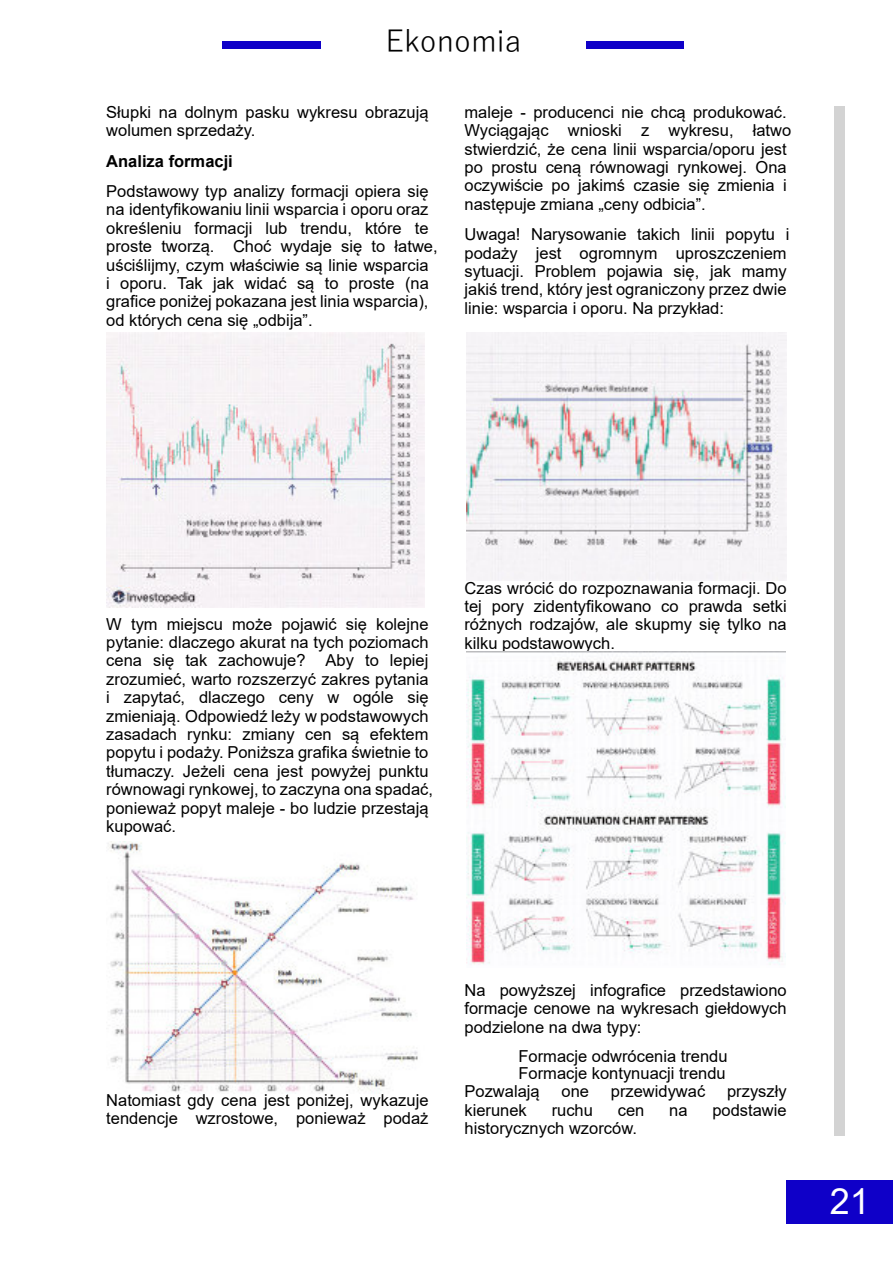
<style>
.page{position:relative;width:893px;height:1263px;background:#fff}
.page>*{position:absolute;margin:0;border:0;box-sizing:border-box;transform-origin:0 0}
.t1{font:36px "Arial";color:#fff}
.t2{font:30px "Yu Gothic";color:#000}
.t3{font:16.5px/18.5px "Arial";color:#000}
.t4{font:700 16.5px "Arial";color:#000}
</style>
<div class="page">
<div style="left:223px;top:42px;width:461px;height:7px;background:#0f00c8"></div>
<div style="left:321px;top:14px;width:265px;height:73px;background:#fff"></div>
<div style="left:787px;top:1180px;width:106px;height:43px;background:#0f00c8"></div>
<div style="left:835px;top:106px;width:10px;height:1029px;background:#d3d3d3"></div>
<img style="left:106px;top:332px;width:319px;height:275px">
<img style="left:108px;top:842px;width:310px;height:252px">
<img style="left:466px;top:332px;width:321px;height:249px">
<img style="left:466px;top:652px;width:320px;height:313px">
<h2 class="t2" style="left:385px;top:26px;width:137px">Ekonomia</h2>
<p class="t3" style="left:106px;top:104px;width:324px">Słupki na dolnym pasku wykresu obrazują wolumen sprzedaży.</p>
<p class="t4" style="left:106px;top:155px;width:128px">Analiza formacji</p>
<p class="t3" style="left:106px;top:184px;width:333px">Podstawowy typ analizy formacji opiera się na identyfikowaniu linii wsparcia i oporu oraz określeniu formacji lub trendu, które te proste tworzą. Choć wydaje się to łatwe, uściślĳmy, czym właściwie są linie wsparcia<br>i oporu. Tak jak widać są to proste (na grafice poniżej pokazana jest linia wsparcia), od których cena się „odbĳa”.</p>
<p class="t3" style="left:464px;top:104px;width:328px">maleje - producenci nie chcą produkować.<br>Wyciągając wnioski z wykresu, łatwo stwierdzić, że cena linii wsparcia/oporu jest po prostu ceną równowagi rynkowej. Ona oczywiście po jakimś czasie się zmienia i następuje zmiana „ceny odbicia”.</p>
<p class="t3" style="left:464px;top:227px;width:326px">Uwaga! Narysowanie takich linii popytu i podaży jest ogromnym uproszczeniem sytuacji. Problem pojawia się, jak mamy jakiś trend, który jest ograniczony przez dwie linie: wsparcia i oporu. Na przykład:</p>
<p class="t3" style="left:106px;top:616px;width:328px">W tym miejscu może pojawić się kolejne pytanie: dlaczego akurat na tych poziomach cena się tak zachowuje? Aby to lepiej zrozumieć, warto rozszerzyć zakres pytania i zapytać, dlaczego ceny w ogóle się zmieniają. Odpowiedź leży w podstawowych zasadach rynku: zmiany cen są efektem popytu i podaży. Poniższa grafika świetnie to tłumaczy. Jeżeli cena jest powyżej punktu równowagi rynkowej, to zaczyna ona spadać, ponieważ popyt maleje - bo ludzie przestają kupować.</p>
<p class="t3" style="left:464px;top:580px;width:324px;text-align:justify">Czas wrócić do rozpoznawania formacji. Do tej pory zidentyfikowano co prawda setki różnych rodzajów, ale skupmy się tylko na kilku podstawowych.</p>
<p class="t3" style="left:106px;top:1092px;width:324px">Natomiast gdy cena jest poniżej, wykazuje tendencje wzrostowe, ponieważ podaż</p>
<p class="t3" style="left:464px;top:982px;width:324px;text-align:justify">Na powyższej infografice przedstawiono formacje cenowe na wykresach giełdowych podzielone na dwa typy:</p>
<p class="t3" style="left:518px;top:1048px;width:211px">Formacje odwrócenia trendu</p>
<p class="t3" style="left:518px;top:1065px;width:209px">Formacje kontynuacji trendu</p>
<p class="t3" style="left:464px;top:1084px;width:77px">Pozwalają</p>
<p class="t3" style="left:561px;top:1084px;width:29px">one</p>
<p class="t3" style="left:611px;top:1084px;width:96px">przewidywać</p>
<p class="t3" style="left:727px;top:1084px;width:61px">przyszły</p>
<p class="t3" style="left:464px;top:1102px;width:64px">kierunek</p>
<p class="t3" style="left:552px;top:1102px;width:43px">ruchu</p>
<p class="t3" style="left:618px;top:1102px;width:28px">cen</p>
<p class="t3" style="left:669px;top:1102px;width:20px">na</p>
<p class="t3" style="left:712px;top:1102px;width:76px">podstawie</p>
<p class="t3" style="left:464px;top:1120px;width:174px">historycznych wzorców.</p>
<h1 class="t1" style="left:830px;top:1188px;width:42px">21</h1>
</div>
